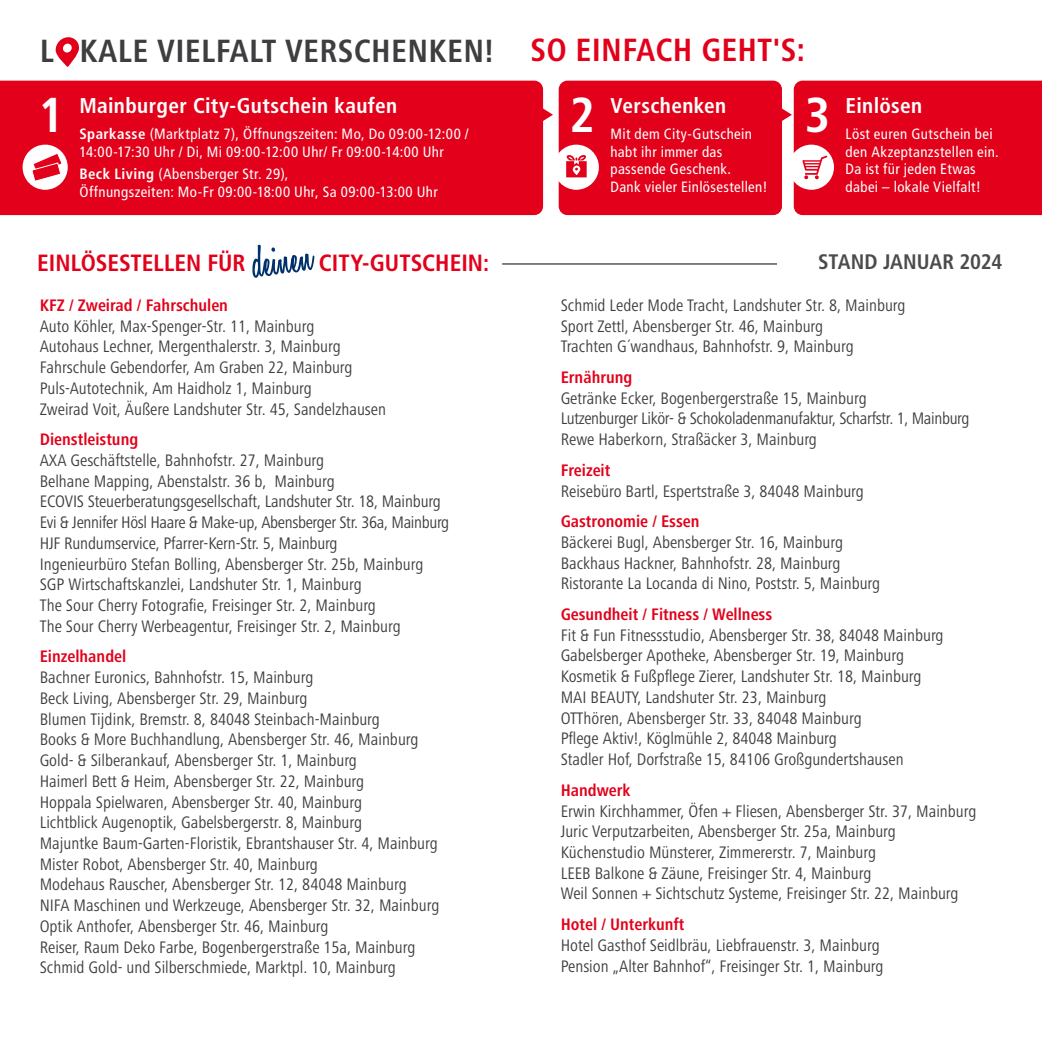
<style>
.page{position:relative;width:1042px;height:1042px;background:#fff}
.page>*{position:absolute;margin:0;border:0;box-sizing:border-box;transform-origin:0 0}
.t1{font:700 condensed 49px "Frutiger LT Pro";color:#fff}
.t2{font:600 46.9px "Honey Script";color:#00316c}
.t3{font:700 condensed 33.43px "Frutiger Next Pro";letter-spacing:.01em;color:#3e3d40}
.t4{font:700 condensed 23.45px "Frutiger LT Pro";color:#e2001a}
.t5{font:700 condensed 21.35px "Frutiger LT Pro";letter-spacing:.015em;color:#fff}
.t6{font:700 condensed 21px "Frutiger LT Pro";letter-spacing:-.01em;color:#4b4b4d}
.t7{font:condensed 17.32px/20.7px "Frutiger Next Pro";color:#3e3d40}
.t8{font:700 condensed 17.32px "Frutiger Next Pro";color:#e2001a}
.t9{font:condensed 14.88px/17.8px "Frutiger LT Pro";letter-spacing:.025em;color:#fff}
.s1{color:#e2001a}
.s2{font-weight:700}
</style>
<div class="page">
<svg style="left:56px;top:37px;width:23px;height:30px"></svg>
<hr style="left:502px;top:264px;width:275px;height:1px;background:#000">
<div style="left:0;top:81px;width:543px;height:134px;background:#e2001a"></div>
<div style="left:559px;top:81px;width:223px;height:134px;background:#e2001a;border-radius:9px"></div>
<svg style="left:538px;top:105px;width:15px;height:19px"></svg>
<div style="left:554px;top:145px;width:45px;height:45px;background:#fff;border-radius:50%"></div>
<div style="left:23px;top:145px;width:45px;height:45px;background:#fff;border-radius:50%"></div>
<svg style="left:777px;top:81px;width:265px;height:134px;background:#e4142c"></svg>
<svg style="left:566px;top:155px;width:21px;height:22px"></svg>
<svg style="left:32px;top:152px;width:31px;height:30px"></svg>
<h3 class="t3" style="left:40px;top:32px;width:767px">L KALE VIELFALT VERSCHENKEN! <span class="s1">SO EINFACH GEHT'S:</span></h3>
<p class="t5" style="left:79px;top:93px;width:319px">Mainburger City-Gutschein kaufen</p>
<p class="t5" style="left:610px;top:93px;width:117px">Verschenken</p>
<p class="t5" style="left:845px;top:93px;width:78px">Einlösen</p>
<p class="t9" style="left:79px;top:125px;width:391px"><span class="s2">Sparkasse</span> (Marktplatz 7), Öffnungszeiten: Mo, Do 09:00-12:00 /<br>14:00-17:30 Uhr / Di, Mi 09:00-12:00 Uhr/ Fr 09:00-14:00 Uhr</p>
<p class="t9" style="left:79px;top:165px;width:360px"><span class="s2">Beck Living</span> (Abensberger Str. 29),<br>Öffnungszeiten: Mo-Fr 09:00-18:00 Uhr, Sa 09:00-13:00 Uhr</p>
<h1 class="t1" style="left:38px;top:86px;width:27px">1</h1>
<h1 class="t1" style="left:569px;top:86px;width:27px">2</h1>
<h1 class="t1" style="left:805px;top:86px;width:27px">3</h1>
<p class="t9" style="left:610px;top:125px;width:159px">Mit dem City-Gutschein habt ihr immer das passende Geschenk.<br>Dank vieler Einlösestellen!</p>
<p class="t9" style="left:845px;top:125px;width:155px">Löst euren Gutschein bei den Akzeptanzstellen ein.<br>Da ist für jeden Etwas dabei – lokale Vielfalt!</p>
<h2 class="t2" style="left:248px;top:235px;width:62px;rotate:-8deg">deinen</h2>
<h3 class="t4" style="left:37px;top:249px;width:210px">EINLÖSESTELLEN FÜR</h3>
<h3 class="t4" style="left:319px;top:249px;width:172px">CITY-GUTSCHEIN:</h3>
<p class="t6" style="left:818px;top:249px;width:186px">STAND JANUAR 2024</p>
<p class="t8" style="left:40px;top:295px;width:190px">KFZ / Zweirad / Fahrschulen</p>
<p class="t7" style="left:40px;top:315px;width:348px">Auto Köhler, Max-Spenger-Str. 11, Mainburg<br>Autohaus Lechner, Mergenthalerstr. 3, Mainburg Fahrschule Gebendorfer, Am Graben 22, Mainburg Puls-Autotechnik, Am Haidholz 1, Mainburg<br>Zweirad Voit, Äußere Landshuter Str. 45, Sandelzhausen</p>
<p class="t8" style="left:40px;top:429px;width:100px">Dienstleistung</p>
<p class="t7" style="left:40px;top:450px;width:411px">AXA Geschäftstelle, Bahnhofstr. 27, Mainburg<br>Belhane Mapping, Abenstalstr. 36 b, Mainburg<br>ECOVIS Steuerberatungsgesellschaft, Landshuter Str. 18, Mainburg Evi &amp; Jennifer Hösl Haare &amp; Make-up, Abensberger Str. 36a, Mainburg HJF Rundumservice, Pfarrer-Kern-Str. 5, Mainburg<br>Ingenieurbüro Stefan Bolling, Abensberger Str. 25b, Mainburg SGP Wirtschaftskanzlei, Landshuter Str. 1, Mainburg<br>The Sour Cherry Fotografie, Freisinger Str. 2, Mainburg<br>The Sour Cherry Werbeagentur, Freisinger Str. 2, Mainburg</p>
<p class="t8" style="left:40px;top:647px;width:88px">Einzelhandel</p>
<p class="t7" style="left:40px;top:667px;width:401px">Bachner Euronics, Bahnhofstr. 15, Mainburg<br>Beck Living, Abensberger Str. 29, Mainburg<br>Blumen Tijdink, Bremstr. 8, 84048 Steinbach-Mainburg<br>Books &amp; More Buchhandlung, Abensberger Str. 46, Mainburg Gold- &amp; Silberankauf, Abensberger Str. 1, Mainburg<br>Haimerl Bett &amp; Heim, Abensberger Str. 22, Mainburg<br>Hoppala Spielwaren, Abensberger Str. 40, Mainburg<br>Lichtblick Augenoptik, Gabelsbergerstr. 8, Mainburg<br>Majuntke Baum-Garten-Floristik, Ebrantshauser Str. 4, Mainburg Mister Robot, Abensberger Str. 40, Mainburg<br>Modehaus Rauscher, Abensberger Str. 12, 84048 Mainburg NIFA Maschinen und Werkzeuge, Abensberger Str. 32, Mainburg Optik Anthofer, Abensberger Str. 46, Mainburg<br>Reiser, Raum Deko Farbe, Bogenbergerstraße 15a, Mainburg Schmid Gold- und Silberschmiede, Marktpl. 10, Mainburg</p>
<p class="t7" style="left:561px;top:295px;width:346px">Schmid Leder Mode Tracht, Landshuter Str. 8, Mainburg<br>Sport Zettl, Abensberger Str. 46, Mainburg<br>Trachten G´wandhaus, Bahnhofstr. 9, Mainburg</p>
<p class="t8" style="left:561px;top:367px;width:73px">Ernährung</p>
<p class="t7" style="left:561px;top:388px;width:410px">Getränke Ecker, Bogenbergerstraße 15, Mainburg<br>Lutzenburger Likör- &amp; Schokoladenmanufaktur, Scharfstr. 1, Mainburg<br>Rewe Haberkorn, Straßäcker 3, Mainburg</p>
<p class="t8" style="left:561px;top:460px;width:51px">Freizeit</p>
<p class="t7" style="left:561px;top:480px;width:305px">Reisebüro Bartl, Espertstraße 3, 84048 Mainburg</p>
<p class="t8" style="left:561px;top:511px;width:140px">Gastronomie / Essen</p>
<p class="t7" style="left:561px;top:532px;width:321px">Bäckerei Bugl, Abensberger Str. 16, Mainburg<br>Backhaus Hackner, Bahnhofstr. 28, Mainburg<br>Ristorante La Locanda di Nino, Poststr. 5, Mainburg</p>
<p class="t8" style="left:561px;top:604px;width:213px">Gesundheit / Fitness / Wellness</p>
<p class="t7" style="left:561px;top:624px;width:384px">Fit &amp; Fun Fitnessstudio, Abensberger Str. 38, 84048 Mainburg Gabelsberger Apotheke, Abensberger Str. 19, Mainburg Kosmetik &amp; Fußpflege Zierer, Landshuter Str. 18, Mainburg MAI BEAUTY, Landshuter Str. 23, Mainburg<br>OTThören, Abensberger Str. 33, 84048 Mainburg<br>Pflege Aktiv!, Köglmühle 2, 84048 Mainburg<br>Stadler Hof, Dorfstraße 15, 84106 Großgundertshausen</p>
<p class="t8" style="left:561px;top:780px;width:71px">Handwerk</p>
<p class="t7" style="left:561px;top:800px;width:417px">Erwin Kirchhammer, Öfen + Fliesen, Abensberger Str. 37, Mainburg Juric Verputzarbeiten, Abensberger Str. 25a, Mainburg Küchenstudio Münsterer, Zimmererstr. 7, Mainburg<br>LEEB Balkone &amp; Zäune, Freisinger Str. 4, Mainburg<br>Weil Sonnen + Sichtschutz Systeme, Freisinger Str. 22, Mainburg</p>
<p class="t8" style="left:561px;top:914px;width:125px">Hotel / Unterkunft</p>
<p class="t7" style="left:561px;top:934px;width:324px">Hotel Gasthof Seidlbräu, Liebfrauenstr. 3, Mainburg<br>Pension „Alter Bahnhof“, Freisinger Str. 1, Mainburg</p>
</div>
